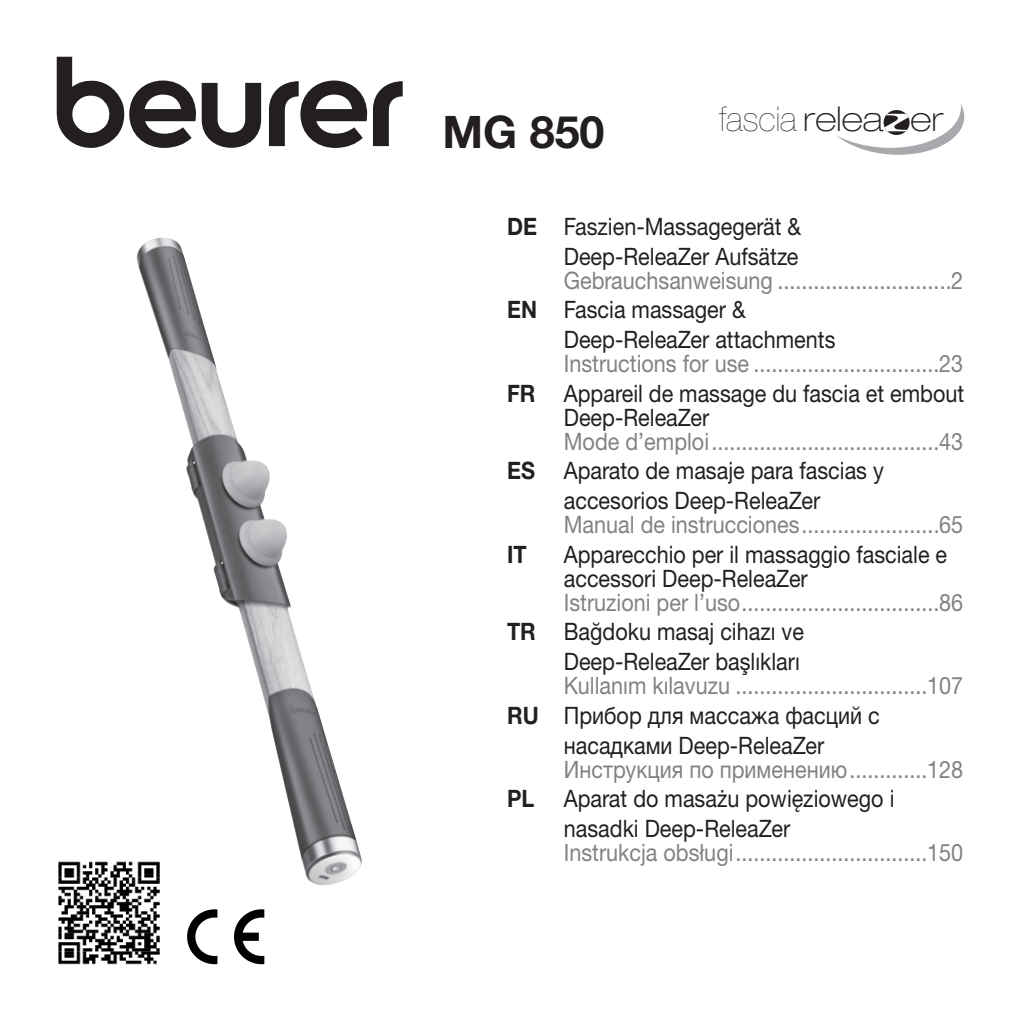
<style>
.page{position:relative;width:1021px;height:1021px;background:#fff}
.page>*{position:absolute;margin:0;border:0;box-sizing:border-box;transform-origin:0 0}
.t1{font:700 44.8px "Helvetica Neue LTW1 G";color:#231f20}
.t2{font:100 expanded 34.4px "Helvetica Neue LT Pro";color:#231f20}
.t3{font:24px/29.6px "Helvetica Neue LTW1 G";color:#808285;text-align:right;scale:.9 1}
.t4{font:24px/29.6px "Helvetica Neue LTW1 G";color:#231f20;text-align:right;scale:.9 1}
.t5{font:700 24px "Helvetica Neue LTW1 G";color:#231f20;scale:.9 1}
.s1{font-weight:200;font-stretch:normal}
.s2{font-family:"Blur";font-weight:300;font-stretch:normal;font-size:39.2px;color:#fff}
.s3{font-weight:700}
.s4{font-weight:700;color:#231f20}
.s5{color:#231f20}
</style>
<div class="page">
<svg style="left:187px;top:909px;width:30px;height:56px"></svg>
<svg style="left:234px;top:909px;width:30px;height:56px"></svg>
<svg style="left:57px;top:57px;width:345px;height:91px"></svg>
<svg style="left:837px;top:104px;width:127px;height:51px"></svg>
<img style="left:136px;top:238px;width:226px;height:648px">
<img style="left:58px;top:853px;width:111px;height:112px">
<h1 class="t1" style="left:442px;top:104px;width:164px">MG 850</h1>
<h2 class="t2" style="left:719px;top:99px;width:226px"><span class="s1">fascia</span> relea<span class="s2">z</span>er</h2>
<p class="t4" style="left:507px;top:211px;width:328px"><span class="s3">DE</span> Faszien-Massagegerät &amp;<br>Deep-ReleaZer Aufsätze</p>
<p class="t3" style="left:564px;top:265px;width:445px">Gebrauchsanweisung .............................2</p>
<p class="t4" style="left:507px;top:295px;width:266px"><span class="s3">EN</span> Fascia massager &amp;</p>
<p class="t4" style="left:564px;top:324px;width:303px">Deep-ReleaZer attachments</p>
<p class="t3" style="left:507px;top:348px;width:509px">Instructions for use ...............................23<br><span class="s4">FR</span> <span class="s5">Appareil de massage du fascia et embout</span></p>
<p class="t4" style="left:564px;top:402px;width:163px">Deep-ReleaZer</p>
<p class="t3" style="left:564px;top:426px;width:445px">Mode d’emploi ......................................43</p>
<p class="t4" style="left:507px;top:456px;width:420px"><span class="s3">ES</span> Aparato de masaje para fascias y</p>
<p class="t4" style="left:564px;top:485px;width:286px">accesorios Deep-ReleaZer</p>
<p class="t3" style="left:564px;top:509px;width:445px">Manual de instrucciones .......................65</p>
<p class="t5" style="left:507px;top:539px;width:23px">IT</p>
<p class="t4" style="left:564px;top:542px;width:427px;line-height:24px;text-align:left">Apparecchio per il massaggio fasciale e accessori Deep-ReleaZer</p>
<p class="t3" style="left:564px;top:587px;width:445px">Istruzioni per l’uso .................................86</p>
<p class="t4" style="left:507px;top:617px;width:331px"><span class="s3">TR</span> Bağdoku masaj cihazı ve</p>
<p class="t4" style="left:564px;top:646px;width:264px">Deep-ReleaZer başlıkları</p>
<p class="t3" style="left:564px;top:670px;width:445px">Kullanım kılavuzu ................................107</p>
<p class="t4" style="left:507px;top:700px;width:415px"><span class="s3">RU</span> Прибор для массажа фасций с</p>
<p class="t4" style="left:564px;top:730px;width:291px">насадками Deep-ReleaZer</p>
<p class="t3" style="left:564px;top:754px;width:445px">Инструкция по применению.............128</p>
<p class="t4" style="left:507px;top:783px;width:432px"><span class="s3">PL</span> Aparat do masażu powięziowego i</p>
<p class="t4" style="left:564px;top:813px;width:253px">nasadki Deep-ReleaZer</p>
<p class="t3" style="left:564px;top:837px;width:445px">Instrukcja obsługi ................................150</p>
</div>
